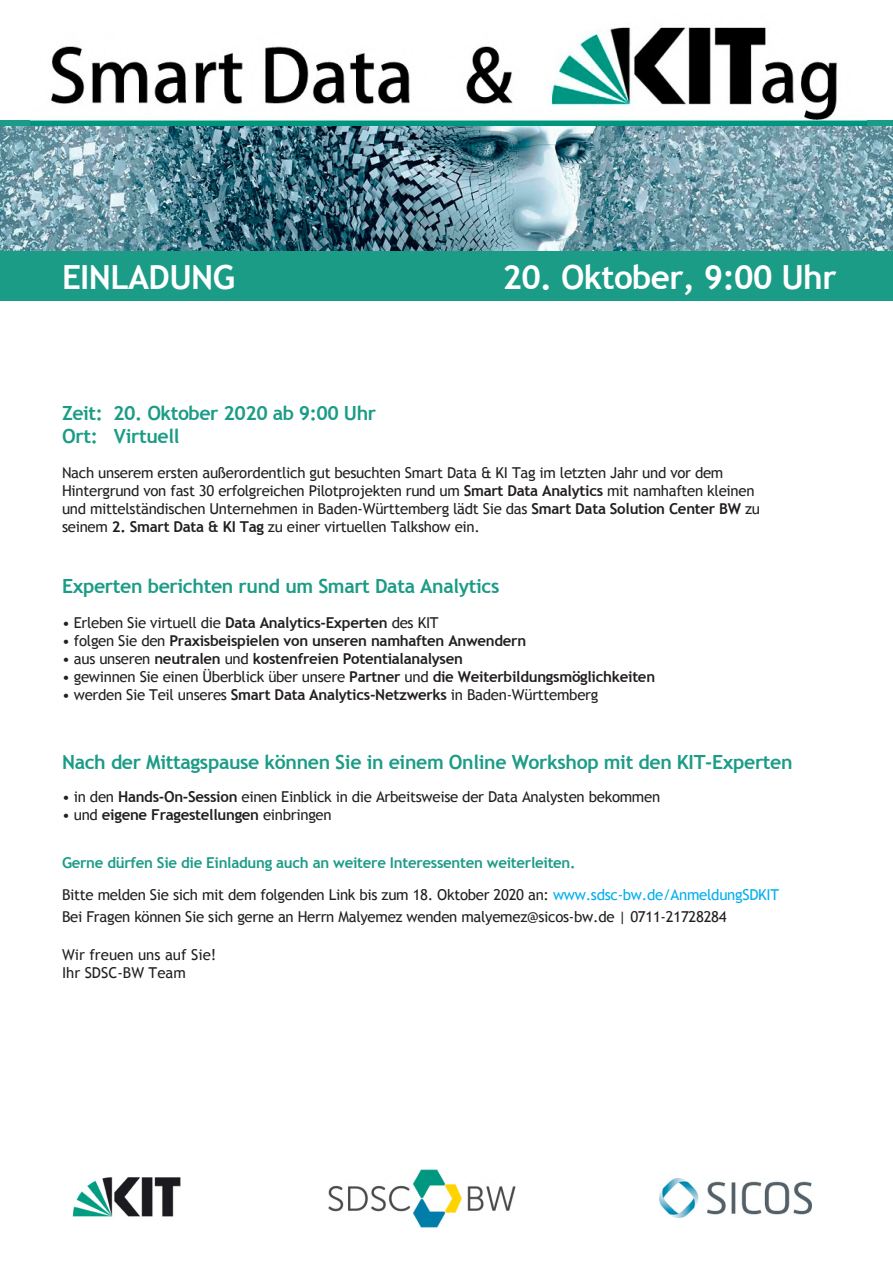
<style>
.page{position:relative;width:893px;height:1263px;background:#fff}
.page>*{position:absolute;margin:0;border:0;box-sizing:border-box;transform-origin:0 0}
.t1{font:700 33.3px "Trebuchet MS";letter-spacing:-.02em;color:#fff}
.t2{font:700 19.5px/23.4px "Trebuchet MS";letter-spacing:-.02em;color:#1b9c86}
.t3{font:15px/18px "Trebuchet MS";letter-spacing:-.02em;color:#231f20}
.t4{font:700 15px "Trebuchet MS";letter-spacing:-.02em;color:#231f20}
.t5{font:700 15px "Trebuchet MS";letter-spacing:-.02em;color:#1b9c86}
.t6{font:15px/18px "Trebuchet MS";color:#231f20}
.s1{font-weight:700}
.s2{font-weight:400}
.s3{color:#00aeef}
</style>
<div class="page">
<img style="left:0;top:126px;width:893px;height:125px">
<div style="left:0;top:251px;width:893px;height:50px;background:#1b9c86"></div>
<div style="left:0;top:120px;width:893px;height:6px;background:#1b9c86"></div>
<img style="left:30px;top:27px;width:837px;height:99px">
<img style="left:72px;top:1177px;width:108px;height:40px">
<img style="left:328px;top:1169px;width:188px;height:58px">
<img style="left:659px;top:1178px;width:153px;height:40px">
<h1 class="t1" style="left:62px;top:257px;width:175px">EINLADUNG</h1>
<h1 class="t1" style="left:502px;top:257px;width:336px">20. Oktober, 9:00 Uhr</h1>
<h2 class="t2" style="left:62px;top:401px;width:316px">Zeit: 20. Oktober 2020 ab 9:00 Uhr<br>Ort: Virtuell</h2>
<p class="t3" style="left:62px;top:464px;width:700px">Nach unserem ersten außerordentlich gut besuchten Smart Data &amp; KI Tag im letzten Jahr und vor dem Hintergrund von fast 30 erfolgreichen Pilotprojekten rund um <span class="s1">Smart Data Analytics</span> mit namhaften kleinen und mittelständischen Unternehmen in Baden-Württemberg lädt Sie das <span class="s1">Smart Data Solution Center BW</span> zu seinem <span class="s1">2. Smart Data &amp; KI Tag</span> zu einer virtuellen Talkshow ein.</p>
<h2 class="t2" style="left:62px;top:574px;width:439px">Experten berichten rund um Smart Data Analytics</h2>
<p class="t3" style="left:62px;top:613px;width:378px">• Erleben Sie virtuell die <span class="s1">Data Analytics-Experten</span> des KIT</p>
<p class="t4" style="left:62px;top:631px;width:466px"><span class="s2">• folgen Sie den</span> Praxisbeispielen von unseren namhaften Anwendern</p>
<p class="t4" style="left:62px;top:649px;width:402px"><span class="s2">• aus unseren</span> neutralen <span class="s2">und</span> kostenfreien Potentialanalysen</p>
<p class="t3" style="left:62px;top:667px;width:595px">• gewinnen Sie einen Überblick über unsere <span class="s1">Partner</span> und <span class="s1">die Weiterbildungsmöglichkeiten</span></p>
<p class="t3" style="left:62px;top:685px;width:538px">• werden Sie Teil unseres <span class="s1">Smart Data Analytics-Netzwerks</span> in Baden-Württemberg</p>
<h2 class="t2" style="left:62px;top:750px;width:732px">Nach der Mittagspause können Sie in einem Online Workshop mit den KIT-Experten</h2>
<p class="t3" style="left:62px;top:787px;width:600px">• in den <span class="s1">Hands-On-Session</span> einen Einblick in die Arbeitsweise der Data Analysten bekommen</p>
<p class="t4" style="left:62px;top:806px;width:271px"><span class="s2">• und</span> eigene Fragestellungen <span class="s2">einbringen</span></p>
<p class="t5" style="left:62px;top:854px;width:515px">Gerne dürfen Sie die Einladung auch an weitere Interessenten weiterleiten.</p>
<p class="t3" style="left:62px;top:885px;width:719px">Bitte melden Sie sich mit dem folgenden Link bis zum 18. Oktober 2020 an: <span class="s3">www.sdsc-bw.de/AnmeldungSDKIT</span></p>
<p class="t3" style="left:62px;top:908px;width:666px">Bei Fragen können Sie sich gerne an Herrn Malyemez wenden malyemez@sicos-bw.de | 0711-21728284</p>
<p class="t6" style="left:62px;top:945px;width:156px">Wir freuen uns auf Sie!<br>Ihr SDSC-BW Team</p>
</div>
